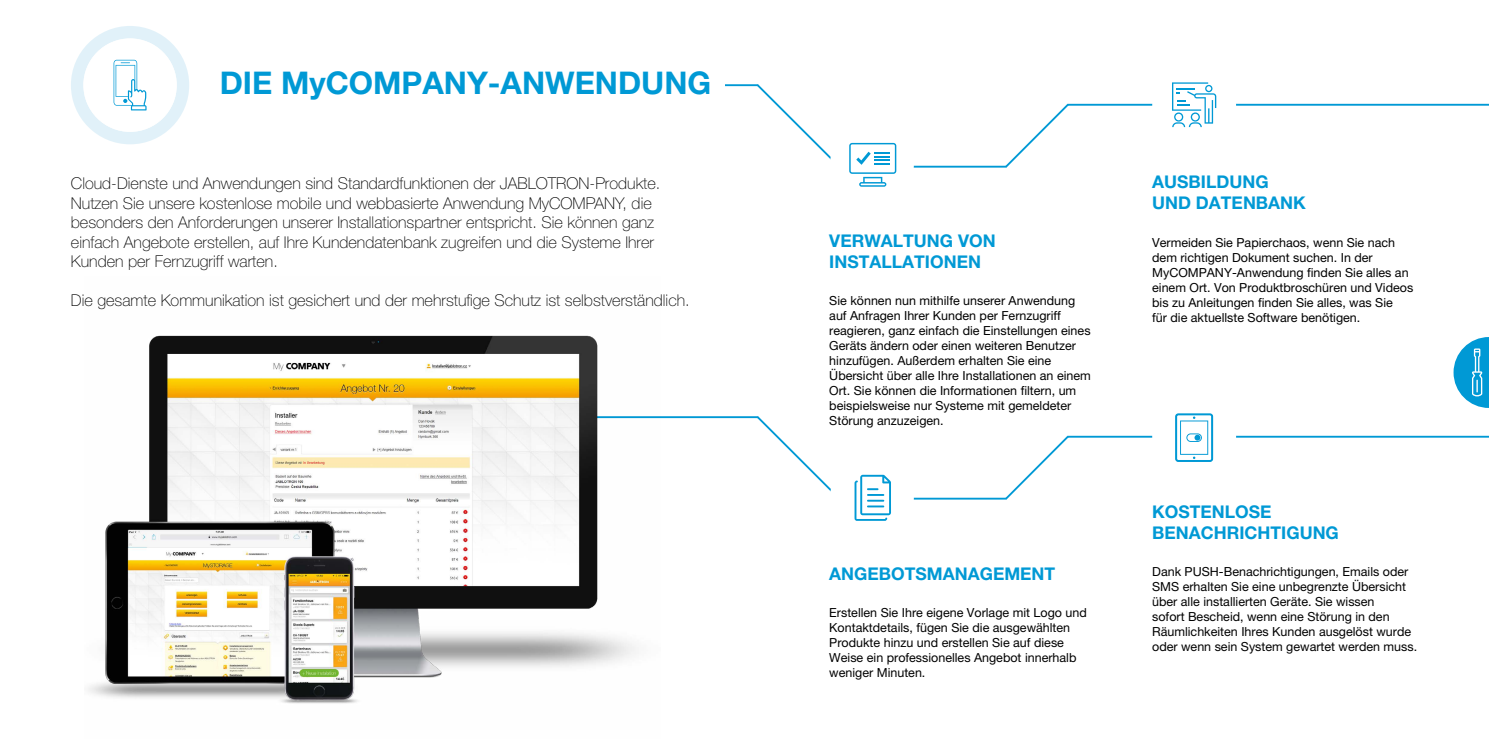
<style>
.page{position:relative;width:1489px;height:745px;background:#fff}
.page>*{position:absolute;margin:0;border:0;box-sizing:border-box;transform-origin:0 0}
.t1{font:700 31.25px "Helvetica Neue LT Pro";color:#0099d5}
.t2{font:700 17.5px/21px "Helvetica Neue LT Pro";color:#0099d5}
.t3{font:100 16.25px/19.5px "Helvetica Neue LT Pro";color:#000}
.t4{font:12.5px/15px "Helvetica Neue LT Pro";color:#000}
</style>
<div class="page">
<div style="left:71px;top:26px;width:118px;height:118px;border:12px solid #d5ecf7;border-radius:50%"></div>
<div style="left:83px;top:38px;width:94px;height:94px;background:#fff;border-radius:50%"></div>
<svg style="left:114px;top:60px;width:32px;height:50px"></svg>
<svg style="left:754px;top:84px;width:76px;height:75px"></svg>
<svg style="left:754px;top:416px;width:76px;height:75px"></svg>
<svg style="left:1003px;top:103px;width:67px;height:65px"></svg>
<svg style="left:1003px;top:436px;width:67px;height:64px"></svg>
<hr style="left:725px;top:84px;width:33px;height:2px;background:#0099d5">
<hr style="left:557px;top:416px;width:201px;height:2px;background:#0099d5">
<hr style="left:838px;top:166px;width:168px;height:1px;background:#0099d5">
<hr style="left:838px;top:497px;width:168px;height:2px;background:#0099d5">
<hr style="left:1067px;top:104px;width:421px;height:2px;background:#0099d5">
<hr style="left:1067px;top:435px;width:421px;height:2px;background:#0099d5">
<div style="left:829px;top:455px;width:84px;height:84px;background:#fff;border-radius:50%"></div>
<svg style="left:854px;top:474px;width:37px;height:46px"></svg>
<div style="left:829px;top:123px;width:84px;height:84px;background:#fff;border-radius:50%"></div>
<svg style="left:849px;top:143px;width:47px;height:43px"></svg>
<div style="left:1152px;top:394px;width:83px;height:83px;background:#fff;border-radius:50%"></div>
<img style="left:88px;top:335px;width:572px;height:369px">
<svg style="left:1453px;top:337px;width:35px;height:70px"></svg>
<div style="left:1152px;top:64px;width:83px;height:84px;background:#fff;border-radius:50%"></div>
<svg style="left:1172px;top:82px;width:44px;height:45px"></svg>
<svg style="left:1175px;top:413px;width:38px;height:49px"></svg>
<h1 class="t1" style="left:220px;top:64px;width:493px">DIE MyCOMPANY-ANWENDUNG</h1>
<p class="t3" style="left:71px;top:173px;width:591px">Cloud-Dienste und Anwendungen sind Standardfunktionen der JABLOTRON-Produkte.<br>Nutzen Sie unsere kostenlose mobile und webbasierte Anwendung MyCOMPANY, die besonders den Anforderungen unserer Installationspartner entspricht. Sie können ganz einfach Angebote erstellen, auf Ihre Kundendatenbank zugreifen und die Systeme Ihrer Kunden per Fernzugriff warten.</p>
<h3 class="t3" style="left:71px;top:290px;width:620px">Die gesamte Kommunikation ist gesichert und der mehrstufige Schutz ist selbstverständlich.</h3>
<h2 class="t2" style="left:829px;top:229px;width:168px">VERWALTUNG VON<br>INSTALLATIONEN</h2>
<p class="t4" style="left:829px;top:293px;width:263px">Sie können nun mithilfe unserer Anwendung auf Anfragen Ihrer Kunden per Fernzugriff reagieren, ganz einfach die Einstellungen eines Geräts ändern oder einen weiteren Benutzer hinzufügen. Außerdem erhalten Sie eine Übersicht über alle Ihre Installationen an einem Ort. Sie können die Informationen filtern, um beispielsweise nur Systeme mit gemeldeter Störung anzuzeigen.</p>
<h2 class="t2" style="left:829px;top:562px;width:227px">ANGEBOTSMANAGEMENT</h2>
<p class="t4" style="left:829px;top:604px;width:259px">Erstellen Sie Ihre eigene Vorlage mit Logo und Kontaktdetails, fügen Sie die ausgewählten Produkte hinzu und erstellen Sie auf diese Weise ein professionelles Angebot innerhalb weniger Minuten.</p>
<h2 class="t2" style="left:1152px;top:171px;width:155px">AUSBILDUNG<br>UND DATENBANK</h2>
<p class="t4" style="left:1152px;top:234px;width:262px">Vermeiden Sie Papierchaos, wenn Sie nach dem richtigen Dokument suchen. In der MyCOMPANY-Anwendung finden Sie alles an einem Ort. Von Produktbroschüren und Videos bis zu Anleitungen finden Sie alles, was Sie<br>für die aktuellste Software benötigen.</p>
<h2 class="t2" style="left:1152px;top:500px;width:188px">KOSTENLOSE<br>BENACHRICHTIGUNG</h2>
<p class="t4" style="left:1152px;top:564px;width:266px">Dank PUSH-Benachrichtigungen, Emails oder SMS erhalten Sie eine unbegrenzte Übersicht über alle installierten Geräte. Sie wissen<br>sofort Bescheid, wenn eine Störung in den Räumlichkeiten Ihres Kunden ausgelöst wurde oder wenn sein System gewartet werden muss.</p>
</div>
